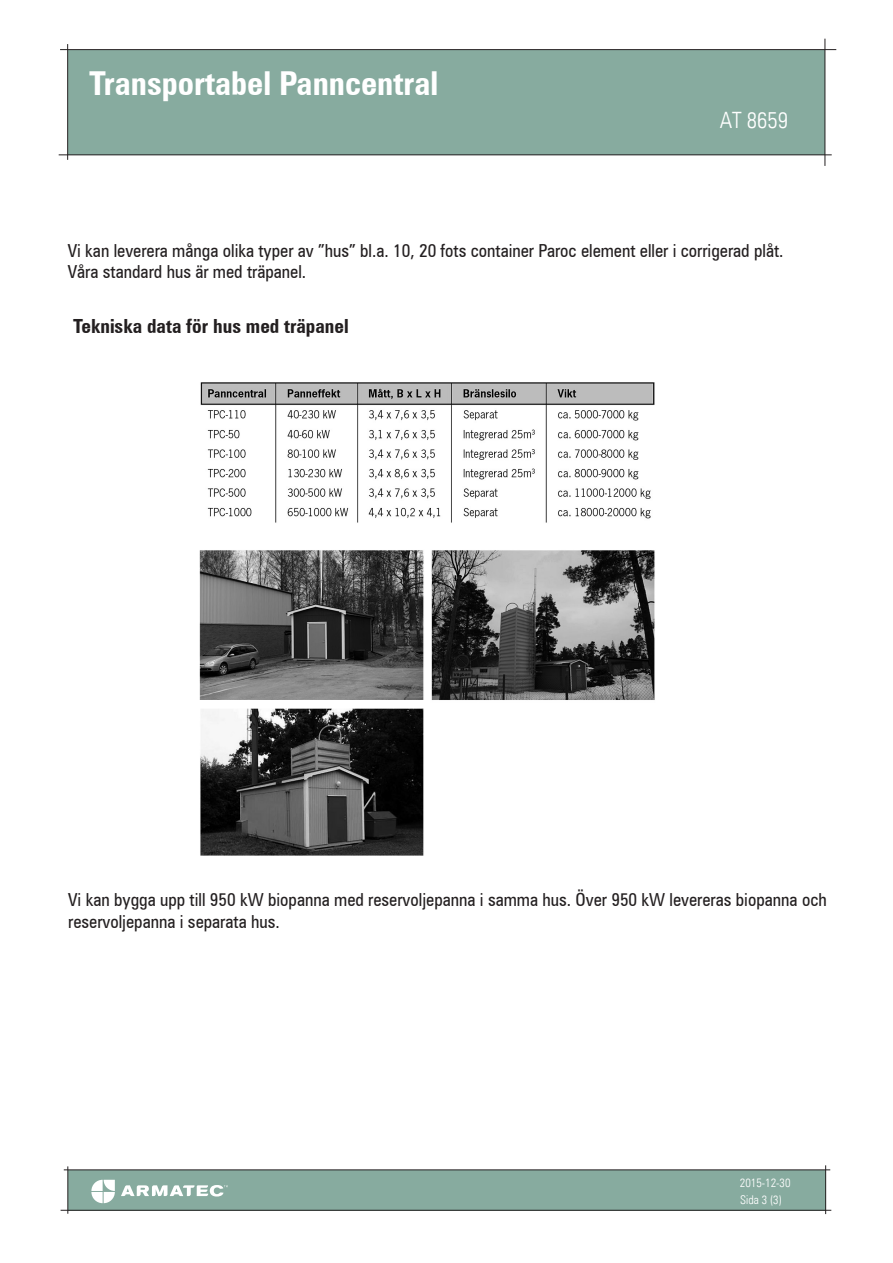
<style>
.page{position:relative;width:893px;height:1263px;background:#fff}
.page>*{position:absolute;margin:0;border:0;box-sizing:border-box;transform-origin:0 0}
.t1{font:700 condensed 33px "Zurich BT";color:#fff}
.t2{font:300 condensed 22.5px "Zurich BT";color:#fff}
.t3{font:700 condensed 19.5px "Zurich BT";color:#231f20}
.t4{font:condensed 18px/21.6px "Zurich BT";color:#231f20}
.t5{font:300 condensed 12px "Zurich BT";color:#fff}
</style>
<div class="page">
<img style="left:199px;top:382px;width:456px;height:474px">
<div style="left:68px;top:50px;width:757px;height:105px;background:#87ab9f"></div>
<hr style="left:60px;top:49px;width:776px;height:1px;background:#231f20">
<hr style="left:59px;top:154px;width:773px;height:1px;background:#231f20">
<hr style="left:67px;top:44px;width:1px;height:116px;background:#231f20">
<hr style="left:825px;top:39px;width:1px;height:127px;background:#231f20">
<div style="left:68px;top:1170px;width:758px;height:40px;background:#87ab9f"></div>
<hr style="left:64px;top:1169px;width:766px;height:1px;background:#231f20">
<hr style="left:61px;top:1210px;width:770px;height:1px;background:#231f20">
<hr style="left:825px;top:1165px;width:1px;height:49px;background:#231f20">
<hr style="left:67px;top:1166px;width:1px;height:48px;background:#231f20">
<svg style="left:121px;top:1185px;width:107px;height:11px"></svg>
<svg style="left:91px;top:1180px;width:24px;height:23px"></svg>
<p class="t1" style="left:89px;top:63px;width:351px">Transportabel Panncentral</p>
<p class="t2" style="left:720px;top:106px;width:70px">AT 8659</p>
<p class="t4" style="left:68px;top:239px;width:717px">Vi kan leverera många olika typer av ”hus” bl.a. 10, 20 fots container Paroc element eller i corrigerad plåt.</p>
<p class="t4" style="left:68px;top:261px;width:240px">Våra standard hus är med träpanel.</p>
<p class="t3" style="left:73px;top:314px;width:277px">Tekniska data för hus med träpanel</p>
<p class="t4" style="left:68px;top:889px;width:760px">Vi kan bygga upp till 950 kW biopanna med reservoljepanna i samma hus. Över 950 kW levereras biopanna och reservoljepanna i separata hus.</p>
<p class="t5" style="left:740px;top:1175px;width:52px">2015-12-30</p>
<p class="t5" style="left:740px;top:1192px;width:43px">Sida 3 (3)</p>
</div>
